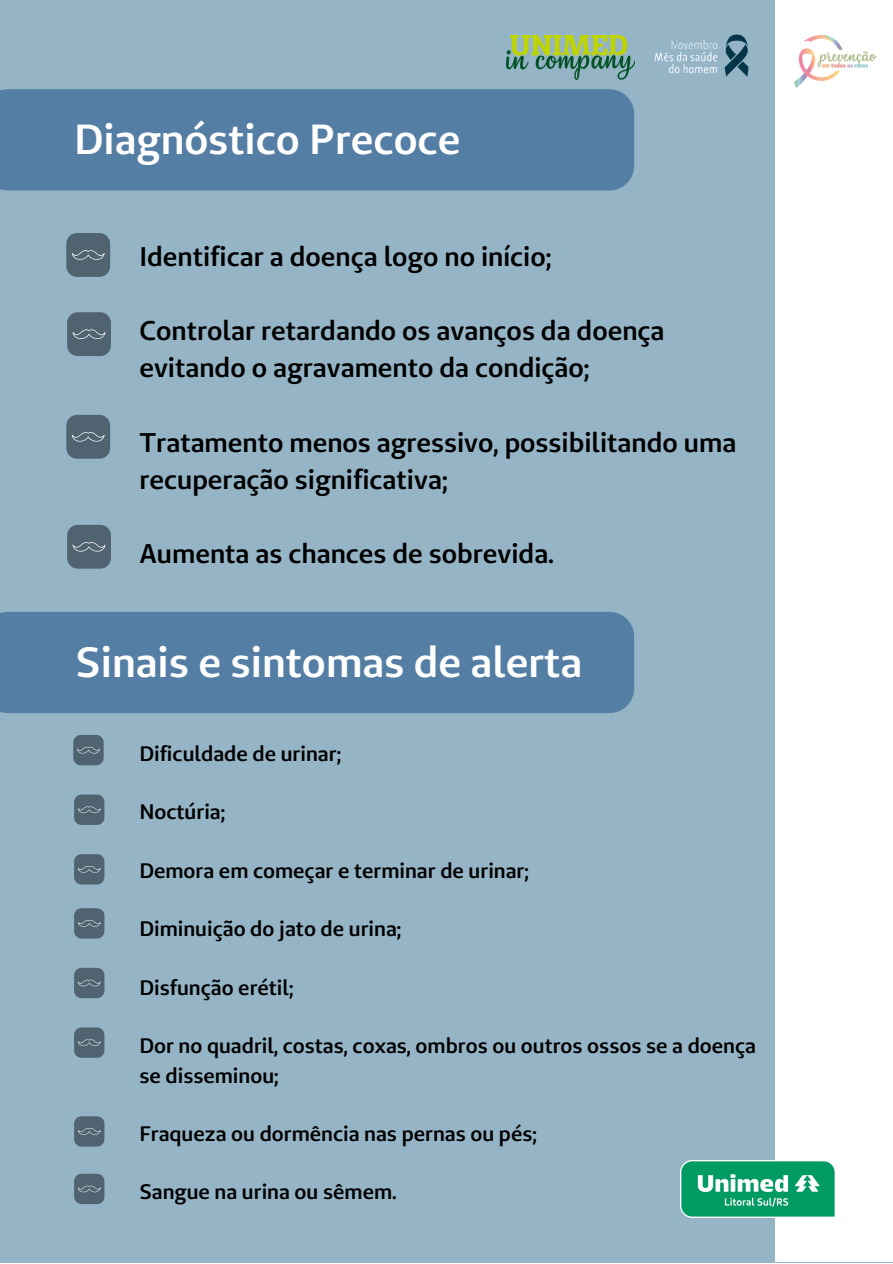
<style>
.page{position:relative;width:893px;height:1264px;background:#fff}
.page>*{position:absolute;margin:0;border:0;box-sizing:border-box;transform-origin:0 0}
.t1{font:600 42.15px "Unimed Sans";color:#fff}
.t2{font:600 42px "Unimed Sans";color:#fff}
.t3{font:600 27px/37px "Unimed Sans";color:#000}
.t4{font:600 21px/29.2px "Unimed Sans";color:#000}
</style>
<div class="page">
<div style="left:0;top:0;width:892px;height:1262px;background:#95b5c6"></div>
<div style="left:0;top:89px;width:634px;height:101px;background:#557ea4"></div>
<div style="left:66px;top:233px;width:44px;height:44px;background:#4f6470;border-radius:11px"></div>
<svg style="left:72px;top:250px;width:33px;height:10px"></svg>
<div style="left:67px;top:312px;width:44px;height:44px;background:#4f6470;border-radius:11px"></div>
<svg style="left:72px;top:329px;width:33px;height:10px"></svg>
<div style="left:66px;top:415px;width:44px;height:43px;background:#4f6470;border-radius:11px"></div>
<svg style="left:72px;top:432px;width:33px;height:9px"></svg>
<div style="left:67px;top:525px;width:44px;height:43px;background:#4f6470;border-radius:11px"></div>
<svg style="left:72px;top:542px;width:33px;height:9px"></svg>
<div style="left:0;top:612px;width:634px;height:101px;background:#557ea4"></div>
<div style="left:774px;top:0;width:118px;height:1261px;background:#fff"></div>
<div style="left:73px;top:735px;width:31px;height:30px;background:#4f6470;border-radius:7px"></div>
<svg style="left:77px;top:746px;width:23px;height:7px"></svg>
<div style="left:74px;top:794px;width:30px;height:31px;background:#4f6470;border-radius:7px"></div>
<svg style="left:78px;top:806px;width:23px;height:7px"></svg>
<div style="left:74px;top:854px;width:30px;height:30px;background:#4f6470;border-radius:7px"></div>
<svg style="left:78px;top:866px;width:23px;height:6px"></svg>
<div style="left:74px;top:908px;width:30px;height:30px;background:#4f6470;border-radius:7px"></div>
<svg style="left:78px;top:920px;width:23px;height:6px"></svg>
<div style="left:74px;top:967px;width:30px;height:31px;background:#4f6470;border-radius:7px"></div>
<svg style="left:78px;top:979px;width:23px;height:7px"></svg>
<div style="left:74px;top:1027px;width:30px;height:30px;background:#4f6470;border-radius:7px"></div>
<svg style="left:78px;top:1039px;width:23px;height:6px"></svg>
<div style="left:74px;top:1116px;width:30px;height:30px;background:#4f6470;border-radius:7px"></div>
<svg style="left:78px;top:1128px;width:23px;height:6px"></svg>
<div style="left:74px;top:1173px;width:30px;height:31px;background:#4f6470;border-radius:7px"></div>
<svg style="left:78px;top:1185px;width:23px;height:7px"></svg>
<img style="left:680px;top:1160px;width:155px;height:57px">
<img style="left:794px;top:35px;width:82px;height:52px">
<img style="left:654px;top:34px;width:95px;height:43px">
<img style="left:506px;top:35px;width:128px;height:44px">
<h2 class="t2" style="left:74px;top:112px;width:388px">Diagnóstico Precoce</h2>
<p class="t3" style="left:139px;top:237px;width:413px">Identificar a doença logo no início;</p>
<p class="t3" style="left:139px;top:312px;width:526px">Controlar retardando os avanços da doença evitando o agravamento da condição;</p>
<p class="t3" style="left:139px;top:423px;width:598px">Tratamento menos agressivo, possibilitando uma recuperação significativa;</p>
<p class="t3" style="left:139px;top:534px;width:416px">Aumenta as chances de sobrevida.</p>
<h1 class="t1" style="left:76px;top:635px;width:508px">Sinais e sintomas de alerta</h1>
<p class="t4" style="left:139px;top:738px;width:203px">Dificuldade de urinar;</p>
<p class="t4" style="left:139px;top:797px;width:87px">Noctúria;</p>
<p class="t4" style="left:139px;top:855px;width:391px">Demora em começar e terminar de urinar;</p>
<p class="t4" style="left:139px;top:913px;width:263px">Diminuição do jato de urina;</p>
<p class="t4" style="left:139px;top:972px;width:156px">Disfunção erétil;</p>
<p class="t4" style="left:139px;top:1030px;width:618px">Dor no quadril, costas, coxas, ombros ou outros ossos se a doença se disseminou;</p>
<p class="t4" style="left:139px;top:1118px;width:399px">Fraqueza ou dormência nas pernas ou pés;</p>
<p class="t4" style="left:139px;top:1176px;width:259px">Sangue na urina ou sêmem.</p>
</div>
